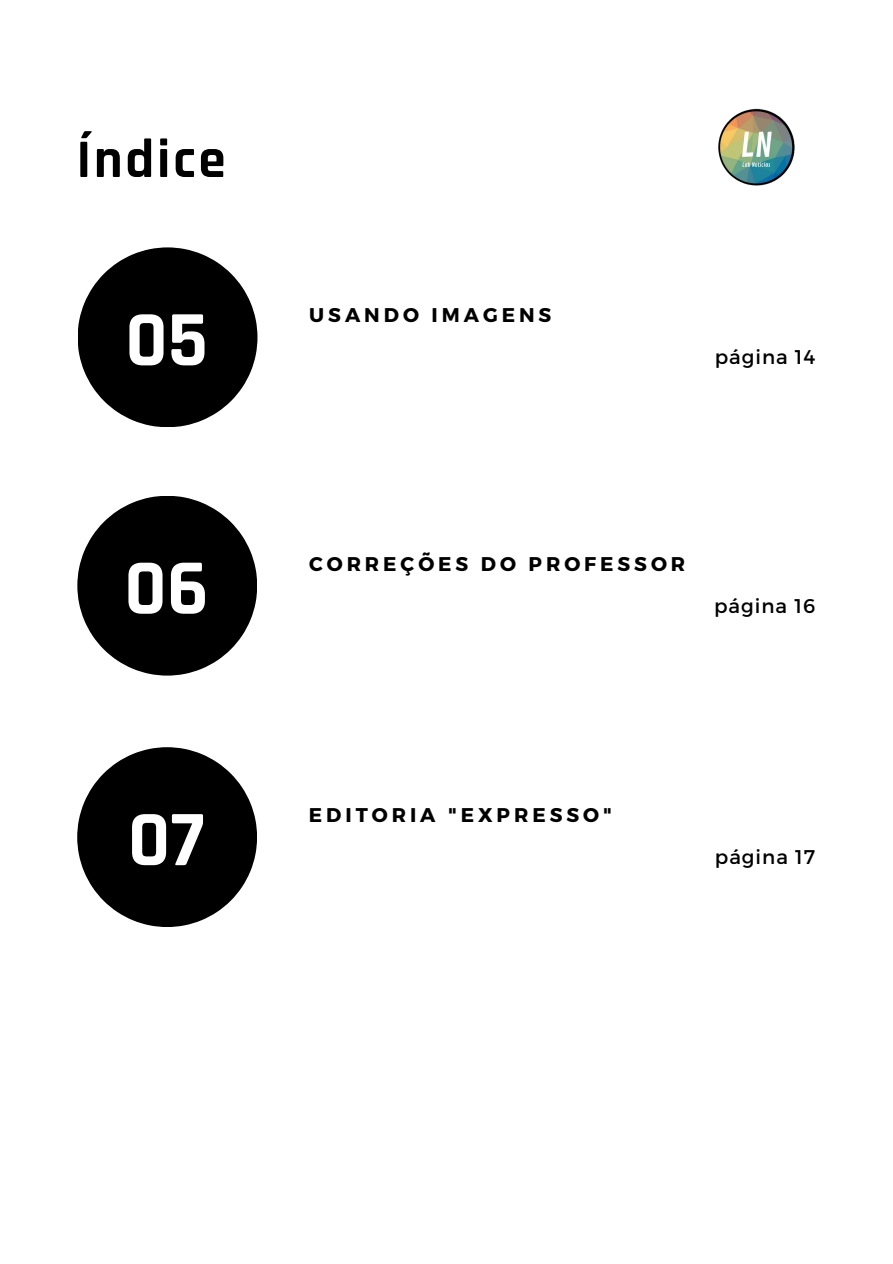
<style>
.page{position:relative;width:893px;height:1264px;background:#fff}
.page>*{position:absolute;margin:0;border:0;box-sizing:border-box;transform-origin:0 0}
.t1{font:700 79.35px "Rajdhani";color:#fff}
.t2{font:700 54.75px "Rajdhani";letter-spacing:.05em;color:#000}
.t3{font:700 19.8px "Montserrat";letter-spacing:.2em;color:#000}
.t4{font:19.8px "Montserrat";letter-spacing:.05em;color:#000}
</style>
<div class="page">
<svg style="left:78px;top:247px;width:179px;height:180px"></svg>
<svg style="left:77px;top:496px;width:180px;height:179px"></svg>
<svg style="left:77px;top:747px;width:180px;height:180px"></svg>
<img style="left:709px;top:101px;width:94px;height:93px;border-radius:50%">
<h2 class="t2" style="left:76px;top:126px;width:150px">Índice</h2>
<h1 class="t1" style="left:125px;top:291px;width:84px">05</h1>
<h1 class="t1" style="left:124px;top:540px;width:86px">06</h1>
<h1 class="t1" style="left:128px;top:791px;width:78px">07</h1>
<p class="t3" style="left:309px;top:302px;width:243px">USANDO IMAGENS</p>
<p class="t4" style="left:714px;top:344px;width:102px">página 14</p>
<p class="t3" style="left:309px;top:550px;width:378px">CORREÇÕES DO PROFESSOR</p>
<p class="t4" style="left:714px;top:592px;width:103px">página 16</p>
<p class="t3" style="left:309px;top:802px;width:304px">EDITORIA "EXPRESSO"</p>
<p class="t4" style="left:714px;top:844px;width:102px">página 17</p>
</div>
